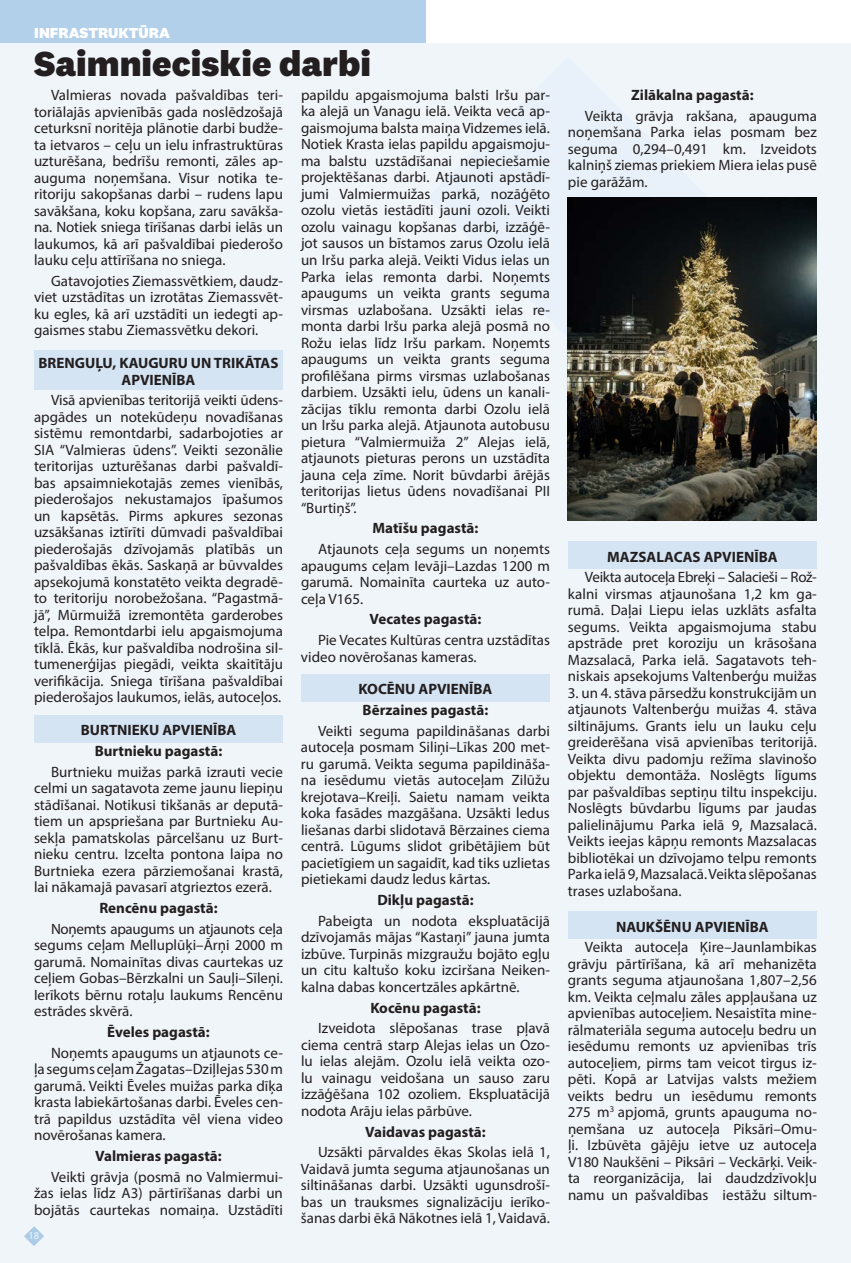
<style>
.page{position:relative;width:851px;height:1263px;background:#fff}
.page>*{position:absolute;margin:0;border:0;box-sizing:border-box;transform-origin:0 0}
.Virsraksts{font:800 36px "National 2";color:#231f20}
.Pamata_teksts{font:15px/16.5px "Myriad Pro";color:#231f20;text-align:justify}
.Pamata_teksts-2{font:700 15px/16.5px "Myriad Pro";color:#231f20;text-align:center}
.t1{font:800 15px "National 2";color:#fff}
.lpp{font:10.5px "Myriad Pro";color:#fff}
</style>
<div class="page">
<div style="left:0;top:0;width:425px;height:43px;background:#b3d0ea"></div>
<div style="left:0;top:43px;width:850px;height:1220px;background:#f0f5fa"></div>
<img style="left:568px;top:197px;width:248px;height:323px">
<div style="left:34px;top:350px;width:249px;height:39px;background:#d5e4f2"></div>
<div style="left:34px;top:715px;width:249px;height:27px;background:#d5e4f2"></div>
<div style="left:301px;top:674px;width:249px;height:28px;background:#d5e4f2"></div>
<div style="left:568px;top:542px;width:248px;height:27px;background:#d5e4f2"></div>
<div style="left:568px;top:911px;width:248px;height:27px;background:#d5e4f2"></div>
<p class="t1" style="left:34px;top:23px;width:137px">INFRASTRUKTŪRA</p>
<p class="Virsraksts" style="left:34px;top:41px;width:338px">Saimnieciskie darbi</p>
<p class="Pamata_teksts" style="left:34px;top:87px;width:250px;text-indent:17px">Valmieras novada pašvaldības teri&shy;toriālajās apvienībās gada noslēdzošajā ceturksnī noritēja plānotie darbi budže&shy;ta ietvaros – ceļu un ielu infrastruktūras uzturēšana, bedrīšu remonti, zāles ap&shy;auguma noņemšana. Visur notika te&shy;ritoriju sakopšanas darbi – rudens lapu savākšana, koku kopšana, zaru savākša&shy;na. Notiek sniega tīrīšanas darbi ielās un laukumos, kā arī pašvaldībai piederošo lauku ceļu attīrīšana no sniega.</p>
<p class="Pamata_teksts" style="left:34px;top:272px;width:250px;text-indent:17px">Gatavojoties Ziemassvētkiem, daudz&shy;viet uzstādītas un izrotātas Ziemassvēt&shy;ku egles, kā arī uzstādīti un iedegti ap&shy;gaismes stabu Ziemassvētku dekori.</p>
<p class="Pamata_teksts-2" style="left:39px;top:354px;width:241px">BRENGUĻU, KAUGURU UN TRIKĀTAS<br>APVIENĪBA</p>
<p class="Pamata_teksts" style="left:34px;top:392px;width:250px;text-indent:17px">Visā apvienības teritorijā veikti ūdens&shy;apgādes un notekūdeņu novadīšanas sistēmu remontdarbi, sadarbojoties ar SIA “Valmieras ūdens”. Veikti sezonālie teritorijas uzturēšanas darbi pašvaldī&shy;bas apsaimniekotajās zemes vienībās, piederošajos nekustamajos īpašumos un kapsētās. Pirms apkures sezonas uzsākšanas iztīrīti dūmvadi pašvaldībai piederošajās dzīvojamās platībās un pašvaldības ēkās. Saskaņā ar būvvaldes apsekojumā konstatēto veikta degradē&shy;to teritoriju norobežošana. “Pagastmā&shy;jā”, Mūrmuižā izremontēta garderobes telpa. Remontdarbi ielu apgaismojuma tīklā. Ēkās, kur pašvaldība nodrošina sil&shy;tumenerģijas piegādi, veikta skaitītāju verifikācija. Sniega tīrīšana pašvaldībai piederošajos laukumos, ielās, autoceļos.</p>
<p class="Pamata_teksts-2" style="left:81px;top:721px;width:157px">BURTNIEKU APVIENĪBA</p>
<p class="Pamata_teksts-2" style="left:95px;top:742px;width:129px">Burtnieku pagastā:</p>
<p class="Pamata_teksts" style="left:34px;top:763px;width:250px;text-indent:17px">Burtnieku muižas parkā izrauti vecie celmi un sagatavota zeme jaunu liepiņu stādīšanai. Notikusi tikšanās ar deputā&shy;tiem un apspriešana par Burtnieku Au&shy;sekļa pamatskolas pārcelšanu uz Burt&shy;nieku centru. Izcelta pontona laipa no Burtnieka ezera pārziemošanai krastā, lai nākamajā pavasarī atgrieztos ezerā.</p>
<p class="Pamata_teksts-2" style="left:99px;top:899px;width:120px">Rencēnu pagastā:</p>
<p class="Pamata_teksts" style="left:34px;top:920px;width:250px;text-indent:17px">Noņemts apaugums un atjaunots ceļa segums ceļam Melluplūķi–Ārņi 2000 m garumā. Nomainītas divas caurtekas uz ceļiem Gobas–Bērzkalni un Sauļi–Sīleņi.<br>Ierīkots bērnu rotaļu laukums Rencēnu estrādes skvērā.</p>
<p class="Pamata_teksts-2" style="left:107px;top:1023px;width:104px">Ēveles pagastā:</p>
<p class="Pamata_teksts" style="left:34px;top:1044px;width:250px;text-indent:17px">Noņemts apaugums un atjaunots ce&shy;ļa segums ceļam Žagatas–Dziļlejas 530 m garumā. Veikti Ēveles muižas parka dīķa krasta labiekārtošanas darbi. Ēveles cen&shy;trā papildus uzstādīta vēl viena video novērošanas kamera.</p>
<p class="Pamata_teksts-2" style="left:95px;top:1147px;width:128px">Valmieras pagastā:</p>
<p class="Pamata_teksts" style="left:34px;top:1168px;width:250px;text-indent:17px">Veikti grāvja (posmā no Valmiermui&shy;žas ielas līdz A3) pārtīrīšanas darbi un bojātās caurtekas nomaiņa. Uzstādīti</p>
<p class="Pamata_teksts" style="left:301px;top:86px;width:250px">papildu apgaismojuma balsti Iršu par&shy;ka alejā un Vanagu ielā. Veikta vecā ap&shy;gaismojuma balsta maiņa Vidzemes ielā.<br>Notiek Krasta ielas papildu apgaismoju&shy;ma balstu uzstādīšanai nepieciešamie projektēšanas darbi. Atjaunoti apstādī&shy;jumi Valmiermuižas parkā, nozāģēto ozolu vietās iestādīti jauni ozoli. Veikti ozolu vainagu kopšanas darbi, izzāģē&shy;jot sausos un bīstamos zarus Ozolu ielā un Iršu parka alejā. Veikti Vidus ielas un Parka ielas remonta darbi. Noņemts apaugums un veikta grants seguma virsmas uzlabošana. Uzsākti ielas re&shy;monta darbi Iršu parka alejā posmā no Rožu ielas līdz Iršu parkam. Noņemts apaugums un veikta grants seguma profilēšana pirms virsmas uzlabošanas darbiem. Uzsākti ielu, ūdens un kanali&shy;zācijas tīklu remonta darbi Ozolu ielā un Iršu parka alejā. Atjaunota autobusu pietura “Valmiermuiža 2” Alejas ielā, atjaunots pieturas perons un uzstādīta jauna ceļa zīme. Norit būvdarbi ārējās teritorijas lietus ūdens novadīšanai PII “Burtiņš”.</p>
<p class="Pamata_teksts-2" style="left:372px;top:519px;width:107px">Matīšu pagastā:</p>
<p class="Pamata_teksts" style="left:301px;top:540px;width:250px;text-indent:17px">Atjaunots ceļa segums un noņemts apaugums ceļam Ievāji–Lazdas 1200 m garumā. Nomainīta caurteka uz auto&shy;ceļa V165.</p>
<p class="Pamata_teksts-2" style="left:369px;top:610px;width:113px">Vecates pagastā:</p>
<p class="Pamata_teksts" style="left:301px;top:631px;width:250px;text-indent:17px">Pie Vecates Kultūras centra uzstādītas video novērošanas kameras.</p>
<p class="Pamata_teksts-2" style="left:358px;top:680px;width:135px">KOCĒNU APVIENĪBA</p>
<p class="Pamata_teksts-2" style="left:362px;top:701px;width:127px">Bērzaines pagastā:</p>
<p class="Pamata_teksts" style="left:301px;top:722px;width:250px;text-indent:17px">Veikti seguma papildināšanas darbi autoceļa posmam Siliņi–Līkas 200 met&shy;ru garumā. Veikta seguma papildināša&shy;na iesēdumu vietās autoceļam Zilūžu krejotava–Kreiļi. Saietu namam veikta koka fasādes mazgāšana. Uzsākti ledus liešanas darbi slidotavā Bērzaines ciema centrā. Lūgums slidot gribētājiem būt pacietīgiem un sagaidīt, kad tiks uzlietas pietiekami daudz ledus kārtas.</p>
<p class="Pamata_teksts-2" style="left:377px;top:891px;width:98px">Dikļu pagastā:</p>
<p class="Pamata_teksts" style="left:301px;top:912px;width:250px;text-indent:17px">Pabeigta un nodota ekspluatācijā dzīvojamās mājas “Kastaņi” jauna jumta izbūve. Turpinās mizgraužu bojāto egļu un citu kaltušo koku izciršana Neiken&shy;kalna dabas koncertzāles apkārtnē.</p>
<p class="Pamata_teksts-2" style="left:370px;top:999px;width:112px">Kocēnu pagastā:</p>
<p class="Pamata_teksts" style="left:301px;top:1020px;width:250px;text-indent:17px">Izveidota slēpošanas trase pļavā ciema centrā starp Alejas ielas un Ozo&shy;lu ielas alejām. Ozolu ielā veikta ozo&shy;lu vainagu veidošana un sauso zaru izzāģēšana 102 ozoliem. Ekspluatācijā nodota Arāju ielas pārbūve.</p>
<p class="Pamata_teksts-2" style="left:365px;top:1123px;width:122px">Vaidavas pagastā:</p>
<p class="Pamata_teksts" style="left:301px;top:1144px;width:250px;text-indent:17px">Uzsākti pārvaldes ēkas Skolas ielā 1, Vaidavā jumta seguma atjaunošanas un siltināšanas darbi. Uzsākti ugunsdrošī&shy;bas un trauksmes signalizāciju ierīko&shy;šanas darbi ēkā Nākotnes ielā 1, Vaidavā.</p>
<p class="lpp" style="left:28px;top:1229px;width:12px">18</p>
<p class="Pamata_teksts-2" style="left:631px;top:86px;width:124px">Zilākalna pagastā:</p>
<p class="Pamata_teksts" style="left:568px;top:107px;width:250px;text-indent:17px">Veikta grāvja rakšana, apauguma noņemšana Parka ielas posmam bez seguma 0,294–0,491 km. Izveidots kalniņš ziemas priekiem Miera ielas pusē pie garāžām.</p>
<p class="Pamata_teksts-2" style="left:607px;top:548px;width:172px">MAZSALACAS APVIENĪBA</p>
<p class="Pamata_teksts" style="left:568px;top:569px;width:250px;text-indent:17px">Veikta autoceļa Ebreķi – Salacieši – Rož&shy;kalni virsmas atjaunošana 1,2 km ga&shy;rumā. Daļai Liepu ielas uzklāts asfalta segums. Veikta apgaismojuma stabu apstrāde pret koroziju un krāsošana Mazsalacā, Parka ielā. Sagatavots teh&shy;niskais apsekojums Valtenberģu muižas</p>
<p class="Pamata_teksts" style="left:568px;top:684px;width:250px">3. un 4. stāva pārsedžu konstrukcijām un atjaunots Valtenberģu muižas 4. stāva siltinājums. Grants ielu un lauku ceļu greiderēšana visā apvienības teritorijā.<br>Veikta divu padomju režīma slavinošo objektu demontāža. Noslēgts līgums par pašvaldības septiņu tiltu inspekciju.<br>Noslēgts būvdarbu līgums par jaudas palielinājumu Parka ielā 9, Mazsalacā.<br>Veikts ieejas kāpņu remonts Mazsalacas bibliotēkai un dzīvojamo telpu remonts Parka ielā 9, Mazsalacā. Veikta slēpošanas trases uzlabošana.</p>
<p class="Pamata_teksts-2" style="left:616px;top:918px;width:154px">NAUKŠĒNU APVIENĪBA</p>
<p class="Pamata_teksts" style="left:568px;top:939px;width:250px;text-indent:17px">Veikta autoceļa Ķire–Jaunlambikas grāvju pārtīrīšana, kā arī mehanizēta grants seguma atjaunošana 1,807–2,56 km. Veikta ceļmalu zāles appļaušana uz apvienības autoceļiem. Nesaistīta mine&shy;rālmateriāla seguma autoceļu bedru un iesēdumu remonts uz apvienības trīs autoceļiem, pirms tam veicot tirgus iz&shy;pēti. Kopā ar Latvijas valsts mežiem veikts bedru un iesēdumu remonts 275 m<sup>3</sup> apjomā, grunts apauguma no&shy;ņemšana uz autoceļa Piksāri–Omu&shy;ļi. Izbūvēta gājēju ietve uz autoceļa V180 Naukšēni – Piksāri – Veckārķi. Veik&shy;ta reorganizācija, lai daudzdzīvokļu namu un pašvaldības iestāžu siltum-</p>
</div>
